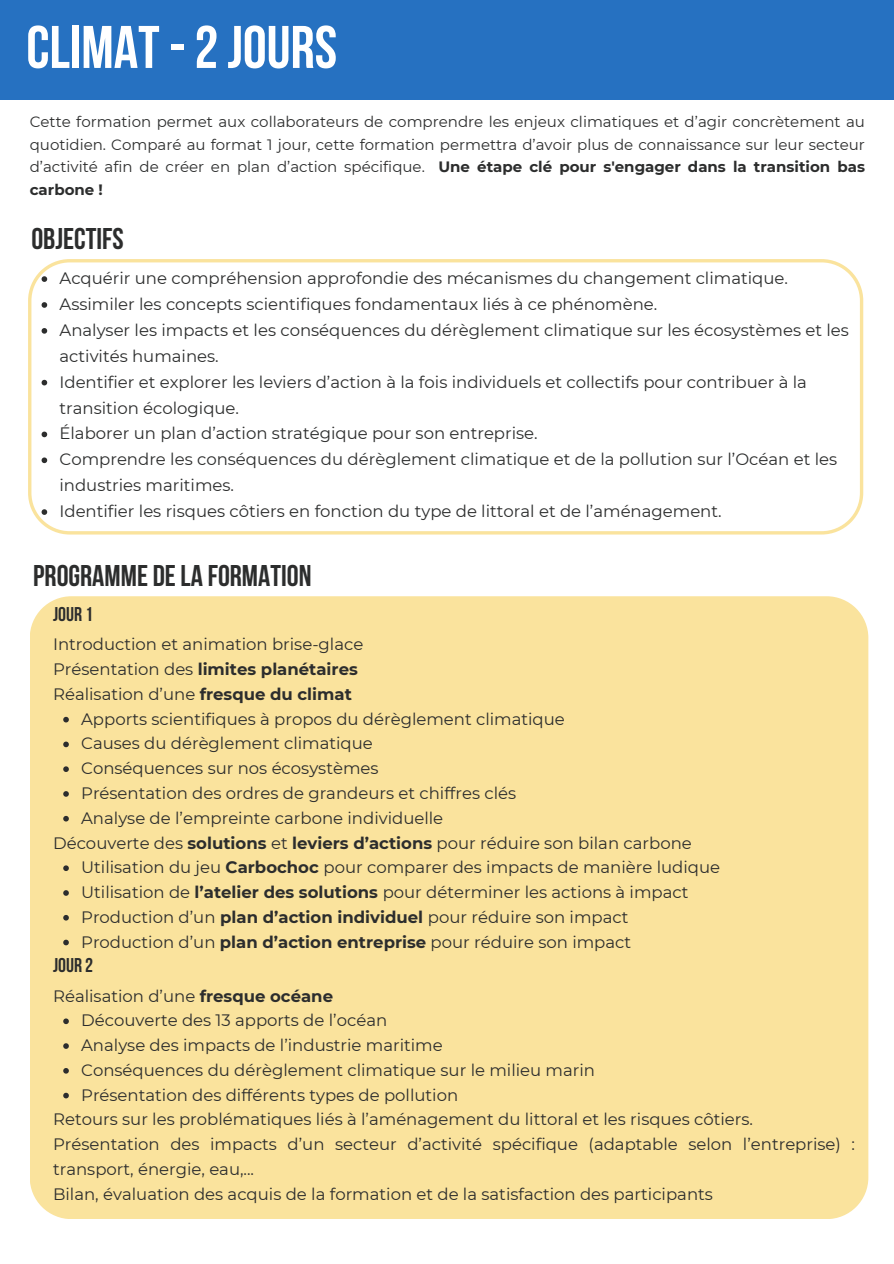
<style>
.page{position:relative;width:894px;height:1264px;background:#fff}
.page>*{position:absolute;margin:0;border:0;box-sizing:border-box;transform-origin:0 0}
.t1{font:700 60px "Bebas Neue";color:#fff}
.t2{font:700 30px "Bebas Neue";color:#2c2d2d}
.t3{font:700 19.95px "Bebas Neue";color:#2c2d2d}
.t4{font:16.5px/25.8px "Montserrat";color:#2c2d2d}
.t5{font:700 16.5px "Montserrat";color:#2c2d2d}
.t6{font:15px/22.5px "Montserrat";color:#2c2d2d;text-align:justify}
.s1{font-weight:700}
.s2{font-weight:400}
</style>
<div class="page">
<div style="left:0;top:0;width:893px;height:100px;background:#2671c1"></div>
<div style="left:30px;top:596px;width:838px;height:623px;background:#fae39d"></div>
<svg style="left:63px;top:716px;width:6px;height:6px"></svg>
<svg style="left:63px;top:741px;width:6px;height:6px"></svg>
<svg style="left:63px;top:766px;width:6px;height:6px"></svg>
<svg style="left:63px;top:791px;width:6px;height:5px"></svg>
<svg style="left:63px;top:815px;width:6px;height:6px"></svg>
<svg style="left:63px;top:865px;width:6px;height:6px"></svg>
<svg style="left:63px;top:890px;width:6px;height:5px"></svg>
<svg style="left:63px;top:914px;width:6px;height:6px"></svg>
<svg style="left:63px;top:939px;width:6px;height:6px"></svg>
<svg style="left:63px;top:1018px;width:6px;height:6px"></svg>
<svg style="left:63px;top:1043px;width:6px;height:5px"></svg>
<svg style="left:63px;top:1067px;width:6px;height:6px"></svg>
<svg style="left:63px;top:1092px;width:6px;height:6px"></svg>
<svg style="left:28px;top:259px;width:835px;height:275px"></svg>
<svg style="left:42px;top:276px;width:5px;height:6px"></svg>
<svg style="left:42px;top:302px;width:5px;height:6px"></svg>
<svg style="left:42px;top:328px;width:5px;height:6px"></svg>
<svg style="left:42px;top:380px;width:5px;height:5px"></svg>
<svg style="left:42px;top:431px;width:5px;height:6px"></svg>
<svg style="left:42px;top:457px;width:5px;height:6px"></svg>
<svg style="left:42px;top:509px;width:5px;height:6px"></svg>
<h1 class="t1" style="left:26px;top:23px;width:312px">CLIMAT-2JOURS</h1>
<p class="t6" style="left:30px;top:111px;width:836px">Cette formation permet aux collaborateurs de comprendre les enjeux climatiques et d’agir concrètement au quotidien. Comparé au format 1 jour, cette formation permettra d’avoir plus de connaissance sur leur secteur d’activité afin de créer en plan d’action spécifique. <span class="s1">Une étape clé pour s'engager dans la transition bas carbone !</span></p>
<p class="t2" style="left:31px;top:226px;width:94px">OBJECTIFS</p>
<p class="t4" style="left:59px;top:265px;width:729px">Acquérir une compréhension approfondie des mécanismes du changement climatique.</p>
<p class="t4" style="left:59px;top:291px;width:599px">Assimiler les concepts scientifiques fondamentaux liés à ce phénomène.</p>
<p class="t4" style="left:59px;top:317px;width:790px">Analyser les impacts et les conséquences du dérèglement climatique sur les écosystèmes et les activités humaines.</p>
<p class="t4" style="left:59px;top:369px;width:748px">Identifier et explorer les leviers d’action à la fois individuels et collectifs pour contribuer à la transition écologique.</p>
<p class="t4" style="left:59px;top:420px;width:479px">Élaborer un plan d’action stratégique pour son entreprise.</p>
<p class="t4" style="left:59px;top:446px;width:779px">Comprendre les conséquences du dérèglement climatique et de la pollution sur l’Océan et les industries maritimes.</p>
<p class="t4" style="left:59px;top:498px;width:663px">Identifier les risques côtiers en fonction du type de littoral et de l’aménagement.</p>
<p class="t2" style="left:33px;top:563px;width:280px">PROGRAMME DELA FORMATION</p>
<p class="t3" style="left:53px;top:606px;width:41px">JOUR 1</p>
<h2 class="t4" style="left:53px;top:631px;width:312px">Introduction et animation brise-glace</h2>
<p class="t5" style="left:53px;top:659px;width:306px"><span class="s2">Présentation des</span> limites planétaires</p>
<p class="t4" style="left:53px;top:681px;width:300px">Réalisation d’une <span class="s1">fresque du climat</span></p>
<p class="t4" style="left:81px;top:706px;width:485px">Apports scientifiques à propos du dérèglement climatique</p>
<p class="t4" style="left:81px;top:730px;width:293px">Causes du dérèglement climatique</p>
<p class="t4" style="left:81px;top:755px;width:299px">Conséquences sur nos écosystèmes</p>
<p class="t4" style="left:81px;top:780px;width:436px">Présentation des ordres de grandeurs et chiffres clés</p>
<p class="t4" style="left:81px;top:805px;width:363px">Analyse de l’empreinte carbone individuelle</p>
<h2 class="t4" style="left:53px;top:829px;width:640px">Découverte des <span class="s1">solutions</span> et <span class="s1">leviers d’actions</span> pour réduire son bilan carbone</h2>
<p class="t4" style="left:81px;top:854px;width:640px">Utilisation du jeu <span class="s1">Carbochoc</span> pour comparer des impacts de manière ludique</p>
<p class="t4" style="left:81px;top:879px;width:608px">Utilisation de <span class="s1">l’atelier des solutions</span> pour déterminer les actions à impact</p>
<p class="t4" style="left:81px;top:904px;width:548px">Production d’un <span class="s1">plan d’action individuel</span> pour réduire son impact</p>
<p class="t4" style="left:81px;top:928px;width:551px">Production d’un <span class="s1">plan d’action entreprise</span> pour réduire son impact</p>
<p class="t3" style="left:53px;top:957px;width:41px">JOUR 2</p>
<p class="t4" style="left:53px;top:982px;width:281px">Réalisation d’une <span class="s1">fresque océane</span></p>
<p class="t4" style="left:81px;top:1007px;width:307px">Découverte des 13 apports de l’océan</p>
<p class="t4" style="left:81px;top:1032px;width:363px">Analyse des impacts de l’industrie maritime</p>
<p class="t4" style="left:81px;top:1057px;width:515px">Conséquences du dérèglement climatique sur le milieu marin</p>
<p class="t4" style="left:81px;top:1081px;width:378px">Présentation des différents types de pollution</p>
<p class="t4" style="left:53px;top:1106px;width:701px">Retours sur les problématiques liés à l’aménagement du littoral et les risques côtiers.</p>
<p class="t4" style="left:53px;top:1131px;width:803px;line-height:24.8px">Présentation des impacts d’un secteur d’activité spécifique (adaptable selon l’entreprise) : transport, énergie, eau,...</p>
<p class="t4" style="left:53px;top:1180px;width:661px">Bilan, évaluation des acquis de la formation et de la satisfaction des participants</p>
</div>
